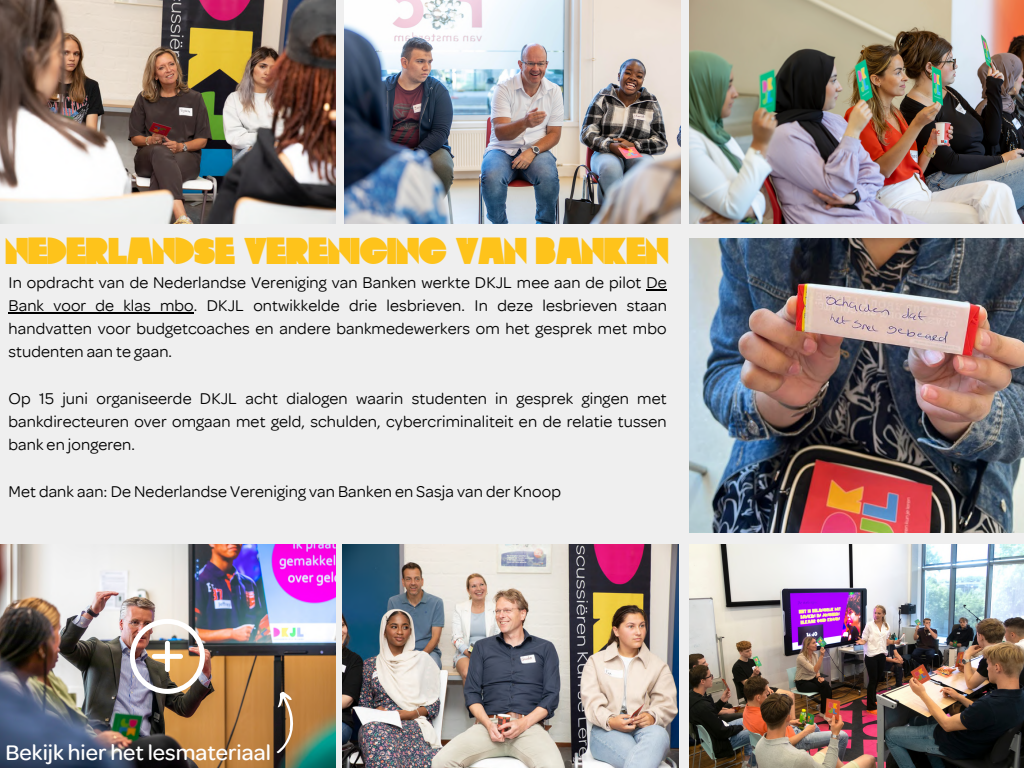
<style>
.page{position:relative;width:1024px;height:768px;background:#efefef}
.page>*{position:absolute;margin:0;border:0;box-sizing:border-box;transform-origin:0 0}
.t1{font:38px "Basterds";color:#fec31b}
.t2{font:500 22.8px "Omnes";color:#fff}
.t3{font:16.8px/23.3px "Omnes";letter-spacing:.005em;color:#000;text-align:justify}
</style>
<div class="page">
<img style="left:343px;top:545px;width:335px;height:223px">
<img style="left:0;top:0;width:335px;height:224px">
<img style="left:345px;top:0;width:335px;height:224px">
<img style="left:689px;top:0;width:335px;height:224px">
<img style="left:689px;top:545px;width:335px;height:223px">
<img style="left:689px;top:238px;width:335px;height:295px">
<hr style="left:646px;top:289px;width:21px;height:2px;background:#000">
<hr style="left:9px;top:312px;width:185px;height:2px;background:#000">
<img style="left:0;top:545px;width:335px;height:223px">
<img style="left:130px;top:619px;width:75px;height:75px">
<svg style="left:276px;top:691px;width:18px;height:62px"></svg>
<h1 class="t1" style="left:6px;top:230px;width:664px">NEDERLANDSE VERENIGING VAN BANKEN</h1>
<p class="t3" style="left:9px;top:271px;width:660px">In opdracht van de Nederlandse Vereniging van Banken werkte DKJL mee aan de pilot De Bank voor de klas mbo. DKJL ontwikkelde drie lesbrieven. In deze lesbrieven staan handvatten voor budgetcoaches en andere bankmedewerkers om het gesprek met mbo studenten aan te gaan.</p>
<p class="t3" style="left:9px;top:387px;width:660px">Op 15 juni organiseerde DKJL acht dialogen waarin studenten in gesprek gingen met bankdirecteuren over omgaan met geld, schulden, cybercriminaliteit en de relatie tussen bank en jongeren.</p>
<p class="t3" style="left:9px;top:480px;width:554px">Met dank aan: De Nederlandse Vereniging van Banken en Sasja van der Knoop</p>
<h2 class="t2" style="left:6px;top:740px;width:267px">Bekijk hier het lesmateriaal</h2>
</div>
